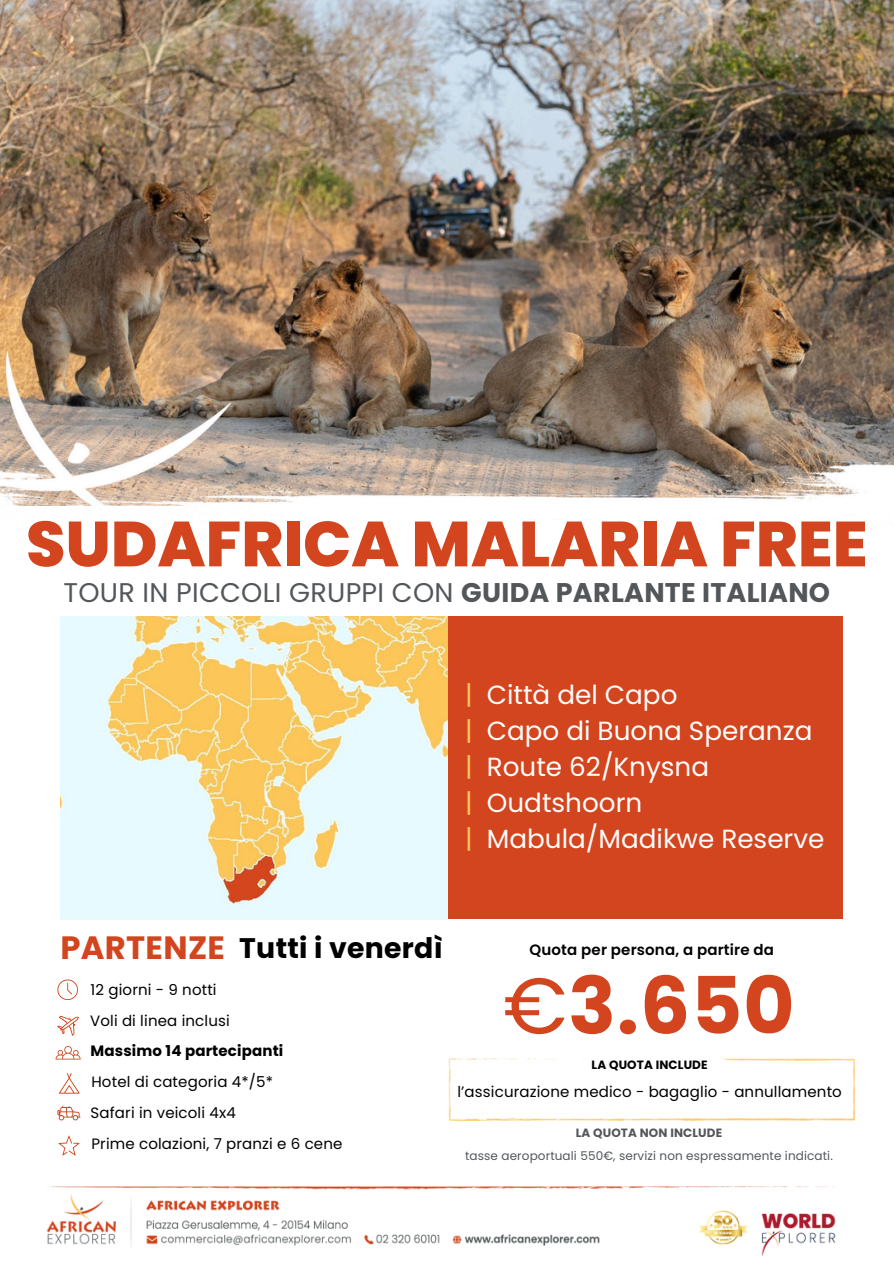
<style>
.page{position:relative;width:894px;height:1264px;background:#fff}
.page>*{position:absolute;margin:0;border:0;box-sizing:border-box;transform-origin:0 0}
.t1{font:700 78.9px "Poppins";color:#d2451e}
.t2{font:800 63.6px "Poppins";color:#d2451e}
.t3{font:700 32.25px "Poppins";letter-spacing:.01em;color:#d2451e}
.t4{font:700 28.35px "Poppins";letter-spacing:.01em;color:#000}
.t5{font:27px "Poppins";letter-spacing:.01em;color:#53575a}
.t6{font:26.25px/36px "Poppins";color:#fdfdfd}
.t7{font:26.25px "Poppins";color:#fcc458}
.t8{font:26.25px "Poppins";color:#ffc557}
.t9{font:15px "Poppins";letter-spacing:.01em;color:#000}
.t10{font:600 15px "Poppins";letter-spacing:.01em;color:#000}
.t11{font:700 15px "Poppins";letter-spacing:.01em;color:#000}
.t12{font:12px "Poppins";letter-spacing:.01em;color:#53575a}
.t13{font:700 12px "Poppins";letter-spacing:.01em;color:#53575a}
.t14{font:700 12px "Poppins";letter-spacing:.01em;color:#000}
.s1{font-weight:700}
.s2{color:#fcc458}
.s3{color:#ffc557}
.s4{font-weight:400}
</style>
<div class="page">
<img style="left:0;top:0;width:893px;height:351px">
<div style="left:448px;top:616px;width:394px;height:303px;background:#d2451e"></div>
<img style="left:60px;top:616px;width:387px;height:303px">
<img style="left:46px;top:1186px;width:790px;height:68px">
<img style="left:0;top:351px;width:893px;height:155px">
<img style="left:448px;top:1058px;width:407px;height:62px">
<svg style="left:57px;top:1015px;width:22px;height:21px"></svg>
<svg style="left:57px;top:979px;width:21px;height:21px"></svg>
<svg style="left:56px;top:1046px;width:24px;height:13px"></svg>
<svg style="left:57px;top:1106px;width:24px;height:14px"></svg>
<svg style="left:59px;top:1073px;width:21px;height:20px"></svg>
<svg style="left:58px;top:1135px;width:22px;height:20px"></svg>
<h6 class="t2" style="left:26px;top:499px;width:842px">SUDAFRICA MALARIA FREE</h6>
<h6 class="t5" style="left:63px;top:574px;width:768px">TOUR IN PICCOLI GRUPPI CON <span class="s1">GUIDA PARLANTE ITALIANO</span></h6>
<p class="t6" style="left:465px;top:677px;width:214px"><span class="s2">|</span> Città del Capo</p>
<p class="t6" style="left:465px;top:713px;width:349px"><span class="s3">|</span> Capo di Buona Speranza</p>
<h2 class="t7" style="left:465px;top:748px;width:9px">|</h2>
<h4 class="t6" style="left:486px;top:749px;width:224px">Route 62/Knysna</h4>
<h4 class="t8" style="left:465px;top:784px;width:9px">|</h4>
<p class="t6" style="left:465px;top:785px;width:361px;text-indent:22px">Oudtshoorn<br><span class="s2">|</span> Mabula/Madikwe Reserve</p>
<p class="t3" style="left:60px;top:925px;width:166px">PARTENZE</p>
<p class="t4" style="left:239px;top:928px;width:205px">Tutti i venerdì</p>
<p class="t9" style="left:91px;top:978px;width:127px">12 giorni - 9 notti</p>
<p class="t9" style="left:90px;top:1010px;width:141px">Voli di linea inclusi</p>
<p class="t11" style="left:91px;top:1040px;width:194px">Massimo 14 partecipanti</p>
<p class="t9" style="left:91px;top:1071px;width:183px">Hotel di categoria 4*/5*</p>
<p class="t9" style="left:91px;top:1101px;width:147px">Safari in veicoli 4x4</p>
<p class="t9" style="left:91px;top:1132px;width:252px">Prime colazioni, 7 pranzi e 6 cene</p>
<p class="t10" style="left:529px;top:939px;width:246px">Quota per persona, a partire da</p>
<h1 class="t1" style="left:503px;top:950px;width:293px"><span class="s4">€</span>3.650</h1>
<h3 class="t14" style="left:591px;top:1056px;width:117px">LA QUOTA INCLUDE</h3>
<h5 class="t9" style="left:457px;top:1081px;width:386px">l’assicurazione medico - bagaglio - annullamento</h5>
<p class="t13" style="left:575px;top:1124px;width:148px">LA QUOTA NON INCLUDE</p>
<p class="t12" style="left:465px;top:1147px;width:369px">tasse aeroportuali 550€, servizi non espressamente indicati.</p>
</div>
